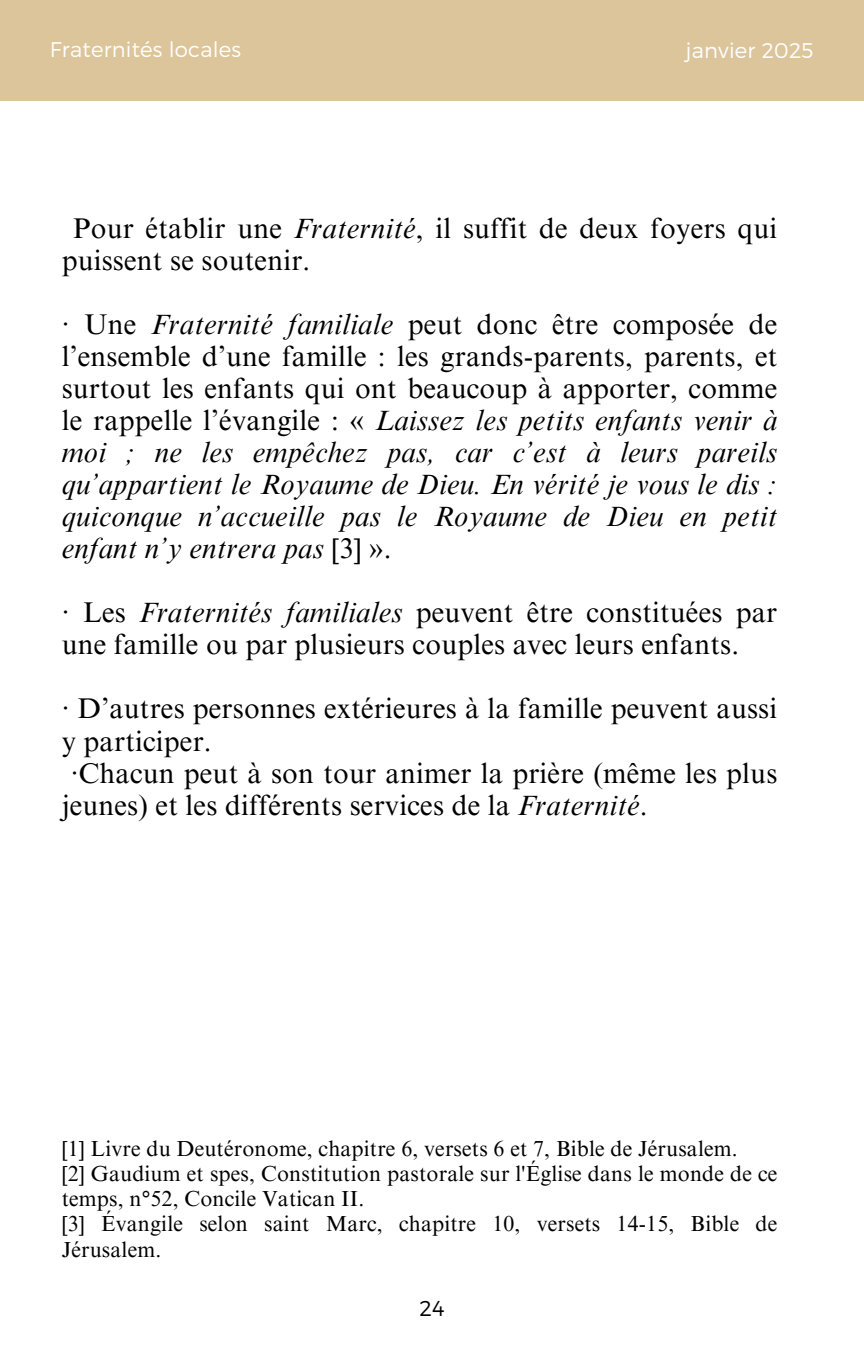
<style>
.page{position:relative;width:864px;height:1350px;background:#fff}
.page>*{position:absolute;margin:0;border:0;box-sizing:border-box;transform-origin:0 0}
.t1{font:italic 28.57px/31.9px "Times NRMT Pro";letter-spacing:.01em;color:#000;text-align:justify}
.t2{font:28.57px/31.9px "Times NRMT Pro";letter-spacing:.01em;color:#000}
.t3{font:21.82px/25.2px "Times NRMT Pro";letter-spacing:.01em;color:#000}
.t4{font:300 21.6px "Montserrat";color:#000}
.t5{font:300 21.15px "Montserrat";letter-spacing:.01em;color:#fff}
.s1{font-style:italic}
.s2{font-style:normal}
</style>
<div class="page">
<div style="left:0;top:0;width:864px;height:101px;background:#dcc59a"></div>
<p class="t5" style="left:50px;top:37px;width:193px">Fraternités locales</p>
<p class="t5" style="left:686px;top:38px;width:129px">janvier 2025</p>
<p class="t2" style="left:62px;top:213px;width:717px;text-indent:12px">Pour établir une <span class="s1">Fraternité</span>, il suffit de deux foyers qui puissent se soutenir.</p>
<p class="t1" style="left:62px;top:310px;width:717px"><span class="s2">· Une</span> Fraternité familiale <span class="s2">peut donc être composée de l’ensemble d’une famille : les grands-parents, parents, et surtout les enfants qui ont beaucoup à apporter, comme le rappelle l’évangile : «</span> Laissez les petits enfants venir à moi ; ne les empêchez pas, car c’est à leurs pareils qu’appartient le Royaume de Dieu. En vérité je vous le dis : quiconque n’accueille pas le Royaume de Dieu en petit enfant n’y entrera pas <span class="s2">[3] ».</span></p>
<p class="t2" style="left:62px;top:598px;width:717px">· Les <span class="s1">Fraternités familiales</span> peuvent être constituées par une famille ou par plusieurs couples avec leurs enfants.</p>
<p class="t2" style="left:62px;top:694px;width:717px">· D’autres personnes extérieures à la famille peuvent aussi</p>
<p class="t2" style="left:62px;top:726px;width:151px">y participer.</p>
<p class="t2" style="left:71px;top:759px;width:708px">·Chacun peut à son tour animer la prière (même les plus</p>
<p class="t2" style="left:62px;top:791px;width:587px">jeunes) et les différents services de la <span class="s1">Fraternité</span>.</p>
<p class="t3" style="left:62px;top:1137px;width:717px">[1] Livre du Deutéronome, chapitre 6, versets 6 et 7, Bible de Jérusalem.<br>[2] Gaudium et spes, Constitution pastorale sur l'Église dans le monde de ce temps, n°52, Concile Vatican II.<br>[3] Évangile selon saint Marc, chapitre 10, versets 14-15, Bible de Jérusalem.</p>
<p class="t4" style="left:419px;top:1295px;width:27px">24</p>
</div>
